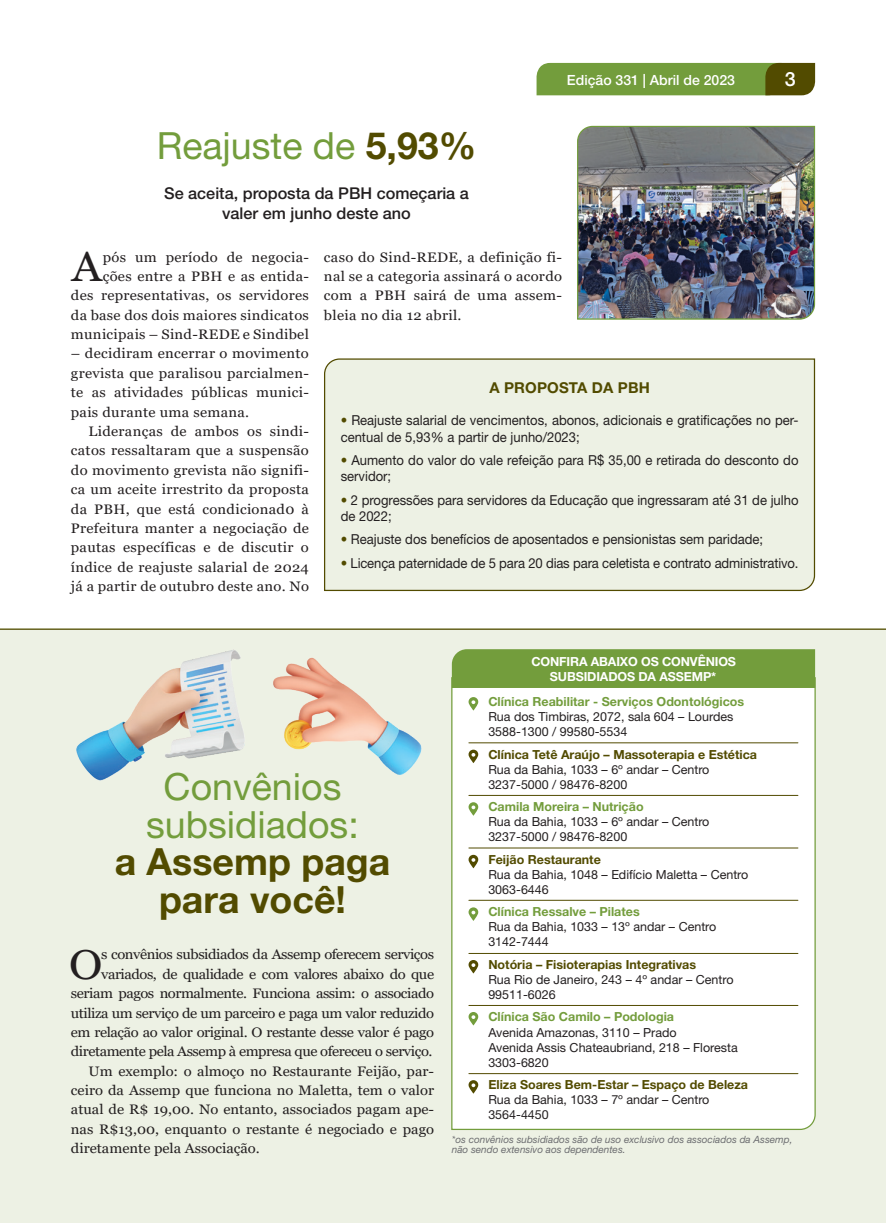
<style>
.page{position:relative;width:886px;height:1223px;background:#fff}
.page>*{position:absolute;margin:0;border:0;box-sizing:border-box;transform-origin:0 0}
.Corpo_texto{font:41.75px "Georgia";color:#231f20;scale:1.07 1}
.título_materia{font:37.5px "Helvetica Neue LT Std";color:#739d3c}
.título_materia-2{font:700 37.5px "Helvetica Neue LT Std";color:#524b00}
.t1{font:500 19.62px "Helvetica Neue LT Std";color:#fff}
.subtitulo_materia{font:500 16.25px "Helvetica Neue LT Std";color:#231f20}
.t2{font:700 15px "Helvetica Neue LT Std";letter-spacing:.01em;color:#524b00}
.t3{font:500 14px "Helvetica Neue LT Std";color:#fff}
.Corpo_texto-2{font:13.75px/19.4px "Georgia";color:#231f20;text-align:justify;scale:1.07 1}
.t4{font:13.75px/16.2px "Helvetica Neue LT Std";color:#231f20;scale:.95 1}
.Corpo_texto-3{font:13.75px/19.4px "Georgia";letter-spacing:-.03em;color:#231f20;text-align:right;scale:1.07 1}
.Corpo_texto-4{font:13.75px/19.4px "Georgia";letter-spacing:.02em;color:#231f20;text-align:right;scale:1.07 1}
.Texto_box{font:12.5px "Helvetica Neue LT Std";color:#231f20}
.Texto_box-2{font:700 12.5px "Helvetica Neue LT Std";color:#524b00}
.Texto_box-3{font:700 12.5px "Helvetica Neue LT Std";color:#739d3c}
.Texto_box-4{font:700 12.5px "Helvetica Neue LT Std";letter-spacing:-.01em;color:#fff}
.Texto_box-5{font:italic 10px/10px "Helvetica Neue LT Std";color:#6c6d70}
.s1{font-weight:700;color:#524b00}
.s2{color:#524b00}
</style>
<div class="page">
<svg style="left:536px;top:63px;width:279px;height:32px;background:#6e9033"></svg>
<div style="left:0;top:628px;width:886px;height:594px;background:#edf1e4"></div>
<hr style="left:0;top:628px;width:886px;height:2px;background:#524b00">
<div style="left:451px;top:676px;width:365px;height:454px;background:#fff"></div>
<div style="left:452px;top:649px;width:363px;height:39px;background:#739d3c"></div>
<div style="left:324px;top:358px;width:492px;height:233px;background:#edf1e4"></div>
<img style="left:76px;top:649px;width:346px;height:132px">
<svg style="left:468px;top:697px;width:10px;height:13px"></svg>
<svg style="left:468px;top:749px;width:10px;height:14px"></svg>
<svg style="left:468px;top:802px;width:10px;height:13px"></svg>
<svg style="left:468px;top:854px;width:10px;height:14px"></svg>
<svg style="left:468px;top:907px;width:10px;height:13px"></svg>
<svg style="left:468px;top:960px;width:10px;height:13px"></svg>
<svg style="left:468px;top:1012px;width:10px;height:13px"></svg>
<svg style="left:468px;top:1080px;width:10px;height:13px"></svg>
<hr style="left:469px;top:742px;width:329px;height:1px;background:#524b00">
<hr style="left:469px;top:795px;width:329px;height:1px;background:#524b00">
<hr style="left:469px;top:847px;width:329px;height:1px;background:#524b00">
<hr style="left:469px;top:900px;width:329px;height:1px;background:#524b00">
<hr style="left:469px;top:953px;width:329px;height:1px;background:#524b00">
<hr style="left:469px;top:1005px;width:329px;height:1px;background:#524b00">
<hr style="left:469px;top:1073px;width:329px;height:1px;background:#524b00">
<img style="left:577px;top:125px;width:239px;height:195px">
<p class="título_materia" style="left:157px;top:123px;width:321px">Reajuste de <span class="s1">5,93%</span></p>
<p class="subtitulo_materia" style="left:164px;top:184px;width:306px">Se aceita, proposta da PBH começaria a</p>
<p class="subtitulo_materia" style="left:222px;top:203px;width:190px">valer em junho deste ano</p>
<p class="t3" style="left:567px;top:72px;width:170px">Edição 331 | Abril de 2023</p>
<h3 class="t1" style="left:785px;top:68px;width:12px">3</h3>
<p class="Corpo_texto-4" style="left:71px;top:247px;width:224px">pós um período de negocia&shy;ções entre a PBH e as entida-<br>des representativas, os servidores da base dos dois maiores sindicatos municipais – Sind-REDE e Sindibel</p>
<p class="Corpo_texto-2" style="left:71px;top:344px;width:224px">– decidiram encerrar o movimento grevista que paralisou parcialmen&shy;te as atividades públicas munici&shy;pais durante uma semana.</p>
<p class="Corpo_texto-2" style="left:71px;top:422px;width:224px;text-indent:18px">Lideranças de ambos os sindi&shy;catos ressaltaram que a suspensão do movimento grevista não signifi&shy;ca um aceite irrestrito da proposta da PBH, que está condicionad0 à Prefeitura manter a negociação de pautas específicas e de discutir o índice de reajuste salarial de 2024 já a partir de outubro deste ano. No</p>
<p class="Corpo_texto" style="left:72px;top:241px;width:30px">A</p>
<p class="Corpo_texto-2" style="left:324px;top:247px;width:224px">caso do Sind-REDE, a definição fi&shy;nal se a categoria assinará o acordo com a PBH sairá de uma assem&shy;bleia no dia 12 abril.</p>
<p class="t2" style="left:489px;top:378px;width:162px">A PROPOSTA DA PBH</p>
<p class="t4" style="left:341px;top:412px;width:483px"><span class="s2">•</span> Reajuste salarial de vencimentos, abonos, adicionais e gratificações no per&shy;centual de 5,93% a partir de junho/2023;</p>
<p class="t4" style="left:341px;top:452px;width:483px"><span class="s2">•</span> Aumento do valor do vale refeição para R$ 35,00 e retirada do desconto do servidor;</p>
<p class="t4" style="left:341px;top:491px;width:483px"><span class="s2">•</span> 2 progressões para servidores da Educação que ingressaram até 31 de julho de 2022;</p>
<p class="t4" style="left:341px;top:531px;width:446px"><span class="s2">•</span> Reajuste dos benefícios de aposentados e pensionistas sem paridade;</p>
<p class="t4" style="left:341px;top:554px;width:483px"><span class="s2">•</span> Licença paternidade de 5 para 20 dias para celetista e contrato administrativo.</p>
<p class="Texto_box-4" style="left:531px;top:653px;width:206px">CONFIRA ABAIXO OS CONVÊNIOS</p>
<p class="Texto_box-4" style="left:550px;top:668px;width:168px">SUBSIDIADOS DA ASSEMP*</p>
<p class="Texto_box-3" style="left:488px;top:693px;width:257px">Clínica Reabilitar - Serviços Odontológicos</p>
<p class="Texto_box" style="left:488px;top:709px;width:246px">Rua dos Timbiras, 2072, sala 604 – Lourdes</p>
<p class="Texto_box" style="left:488px;top:724px;width:140px">3588-1300 / 99580-5534</p>
<p class="título_materia" style="left:164px;top:764px;width:179px">Convênios</p>
<p class="título_materia" style="left:146px;top:802px;width:214px">subsidiados:</p>
<p class="título_materia-2" style="left:115px;top:838px;width:277px">a Assemp paga</p>
<p class="título_materia-2" style="left:159px;top:876px;width:188px">para você!</p>
<p class="Corpo_texto-3" style="left:71px;top:945px;width:341px">s convênios subsidiados da Assemp oferecem serviços variados, de qualidade e com valores abaixo do que seriam pagos normalmente. Funciona assim: o associado utiliza um serviço de um parceiro e paga um valor reduzido em relação ao valor original. O restante desse valor é pago diretamente pela Assemp à empresa que ofereceu o serviço.</p>
<p class="Corpo_texto-2" style="left:71px;top:1061px;width:341px;text-indent:18px">Um exemplo: o almoço no Restaurante Feijão, par&shy;ceiro da Assemp que funciona no Maletta, tem o valor atual de R$ 19,00. No entanto, associados pagam ape&shy;nas R$13,00, enquanto o restante é negociado e pago diretamente pela Associação.</p>
<p class="Corpo_texto" style="left:69px;top:939px;width:33px">O</p>
<p class="Texto_box-2" style="left:488px;top:746px;width:270px">Clínica Tetê Araújo – Massoterapia e Estética</p>
<p class="Texto_box" style="left:488px;top:761px;width:223px">Rua da Bahia, 1033 – 6º andar – Centro</p>
<p class="Texto_box" style="left:488px;top:776px;width:140px">3237-5000 / 98476-8200</p>
<p class="Texto_box-3" style="left:488px;top:799px;width:157px">Camila Moreira – Nutrição</p>
<p class="Texto_box" style="left:488px;top:814px;width:223px">Rua da Bahia, 1033 – 6º andar – Centro</p>
<p class="Texto_box" style="left:488px;top:829px;width:140px">3237-5000 / 98476-8200</p>
<p class="Texto_box-2" style="left:488px;top:851px;width:114px">Feijão Restaurante</p>
<p class="Texto_box" style="left:488px;top:866px;width:262px">Rua da Bahia, 1048 – Edifício Maletta – Centro</p>
<p class="Texto_box" style="left:488px;top:881px;width:62px">3063-6446</p>
<p class="Texto_box-3" style="left:488px;top:904px;width:153px">Clínica Ressalve – Pilates</p>
<p class="Texto_box" style="left:488px;top:919px;width:230px">Rua da Bahia, 1033 – 13º andar – Centro</p>
<p class="Texto_box" style="left:488px;top:934px;width:62px">3142-7444</p>
<p class="Texto_box-2" style="left:488px;top:956px;width:209px">Notória – Fisioterapias Integrativas</p>
<p class="Texto_box" style="left:488px;top:972px;width:247px">Rua Rio de Janeiro, 243 – 4º andar – Centro</p>
<p class="Texto_box" style="left:488px;top:987px;width:69px">99511-6026</p>
<p class="Texto_box-3" style="left:488px;top:1009px;width:187px">Clínica São Camilo – Podologia</p>
<p class="Texto_box" style="left:488px;top:1024px;width:190px">Avenida Amazonas, 3110 – Prado</p>
<p class="Texto_box" style="left:488px;top:1039px;width:251px">Avenida Assis Chateaubriand, 218 – Floresta</p>
<p class="Texto_box" style="left:488px;top:1054px;width:62px">3303-6820</p>
<p class="Texto_box-2" style="left:488px;top:1076px;width:261px">Eliza Soares Bem-Estar – Espaço de Beleza</p>
<p class="Texto_box" style="left:488px;top:1092px;width:223px">Rua da Bahia, 1033 – 7º andar – Centro</p>
<p class="Texto_box" style="left:488px;top:1107px;width:62px">3564-4450</p>
<p class="Texto_box-5" style="left:452px;top:1134px;width:342px">*os convênios subsidiados são de uso exclusivo dos associados da Assemp, não sendo extensivo aos dependentes.</p>
</div>
